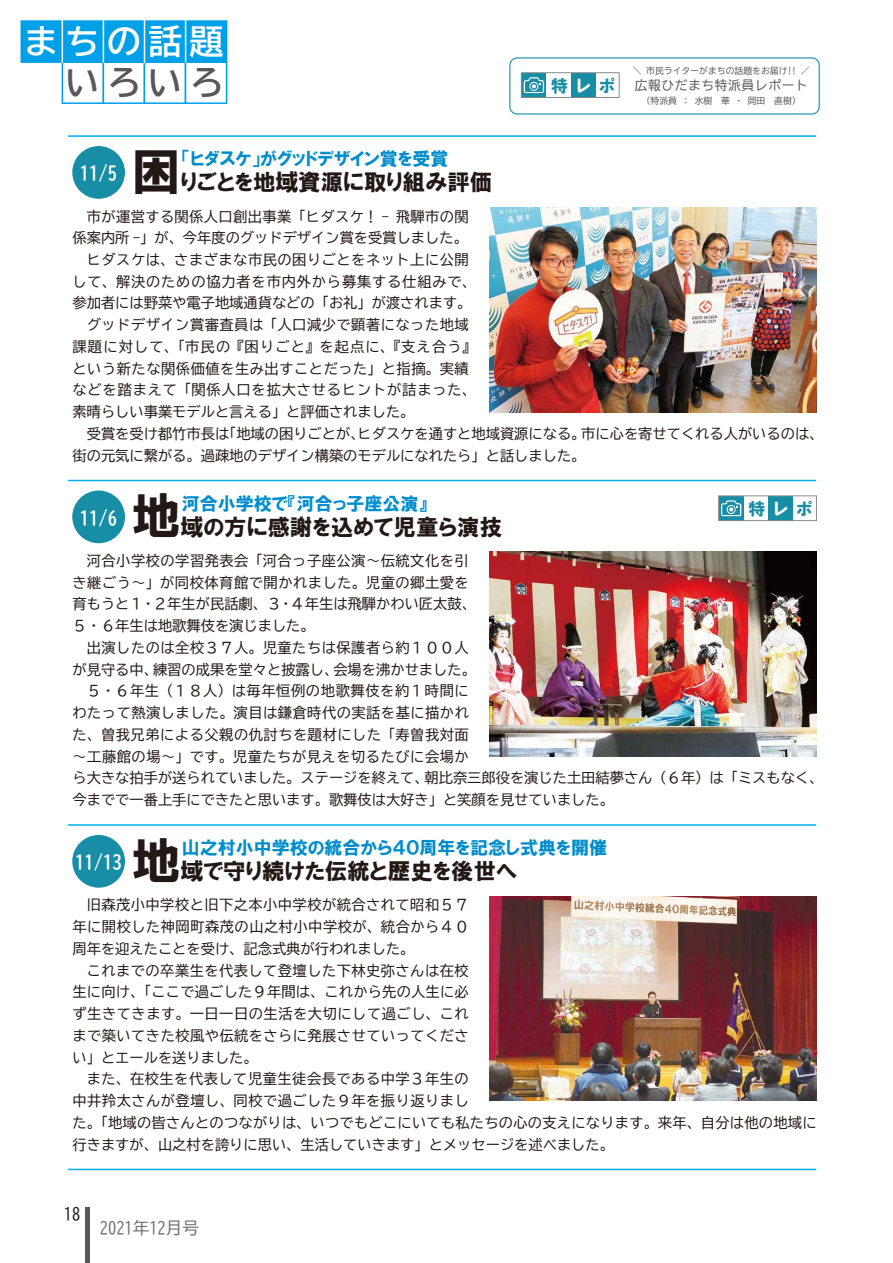
<style>
.page{position:relative;width:893px;height:1263px;background:#fff}
.page>*{position:absolute;margin:0;border:0;box-sizing:border-box;transform-origin:0 0}
.t1{font:33.75px "BIZ UD Gothic Bold";letter-spacing:.23em;color:#fff}
.t2{font:33.75px "BIZ UD Gothic Bold";color:#595757}
.t3{font:22.5px "HGP Soei Kakugothic UB";color:#221815}
.t4{font:18.6px "BIZ UD Gothic Bold";color:#fff}
.t5{font:18px "HGP Soei Kakugothic UB";color:#008dcb}
.t6{font:17.25px "HGP Soei Kakugothic UB";letter-spacing:.5em;color:#178ea5}
.t7{font:16.5px "BIZ UD Gothic";color:#727171}
.t8{font:16.5px "BIZ UD Gothic";color:#221815}
.t9{font:14.25px/21.8px "BIZ UD Gothic";letter-spacing:.03em;color:#221815}
.t10{font:12.75px "BIZ UD Gothic";letter-spacing:.045em;color:#595757}
.t11{font:8.85px "BIZ UD Gothic";color:#595757}
.s1{color:#fff}
.s2{font-size:49.5px}
</style>
<div class="page">
<hr style="left:85px;top:1208px;width:4px;height:55px;background:#595757">
<div style="left:509px;top:57px;width:311px;height:58px;border:1px solid #178ea5;border-radius:7px"></div>
<div style="left:571px;top:73px;width:25px;height:24px;background:#178ea5"></div>
<svg style="left:523px;top:74px;width:23px;height:22px"></svg>
<svg style="left:524px;top:75px;width:20px;height:20px"></svg>
<div style="left:521px;top:72px;width:98px;height:26px;border:1px solid #898989"></div>
<div style="left:62px;top:61px;width:42px;height:43px;background:#fff;border:2px solid #00a0e9"></div>
<div style="left:103px;top:61px;width:42px;height:43px;background:#fff;border:2px solid #00a0e9"></div>
<div style="left:144px;top:61px;width:42px;height:43px;background:#fff;border:2px solid #00a0e9"></div>
<div style="left:185px;top:61px;width:42px;height:43px;background:#fff;border:2px solid #00a0e9"></div>
<div style="left:185px;top:20px;width:42px;height:43px;background:#00a0e9;border:2px solid #00a0e9"></div>
<div style="left:144px;top:20px;width:42px;height:43px;background:#00a0e9;border:2px solid #00a0e9"></div>
<div style="left:103px;top:20px;width:42px;height:43px;background:#00a0e9;border:2px solid #00a0e9"></div>
<div style="left:62px;top:20px;width:42px;height:43px;background:#00a0e9;border:2px solid #00a0e9"></div>
<div style="left:21px;top:20px;width:42px;height:43px;background:#00a0e9;border:2px solid #00a0e9"></div>
<hr style="left:62px;top:19px;width:1px;height:44px;background:#fff">
<hr style="left:103px;top:19px;width:1px;height:44px;background:#fff">
<hr style="left:144px;top:19px;width:1px;height:44px;background:#fff">
<hr style="left:185px;top:19px;width:1px;height:44px;background:#fff">
<hr style="left:68px;top:1169px;width:748px;height:1px;background:#00afec">
<hr style="left:68px;top:480px;width:748px;height:1px;background:#00afec">
<hr style="left:68px;top:824px;width:748px;height:2px;background:#00afec">
<hr style="left:68px;top:135px;width:748px;height:2px;background:#00afec">
<div style="left:768px;top:496px;width:25px;height:25px;background:#178ea5"></div>
<div style="left:719px;top:496px;width:25px;height:25px;background:#178ea5"></div>
<svg style="left:721px;top:500px;width:20px;height:17px"></svg>
<div style="left:718px;top:495px;width:99px;height:26px;border:1px solid #898989"></div>
<div style="left:72px;top:490px;width:53px;height:53px;background:#178ea5;border-radius:50%"></div>
<div style="left:72px;top:835px;width:53px;height:53px;background:#178ea5;border-radius:50%"></div>
<img style="left:489px;top:552px;width:327px;height:204px">
<img style="left:489px;top:896px;width:327px;height:205px">
<div style="left:72px;top:146px;width:53px;height:53px;background:#178ea5;border-radius:50%"></div>
<img style="left:489px;top:207px;width:327px;height:205px">
<h1 class="t1" style="left:24px;top:25px;width:201px">まちの話題</h1>
<h1 class="t2" style="left:66px;top:66px;width:160px">いろいろ</h1>
<p class="t6" style="left:551px;top:77px;width:66px">特<span class="s1">レ</span>ポ</p>
<h3 class="t4" style="left:80px;top:164px;width:39px">11/5</h3>
<h2 class="t3" style="left:131px;top:171px;width:363px"><span class="s2">困</span>りごとを地域資源に取り組み評価</h2>
<p class="t5" style="left:182px;top:150px;width:268px">「ヒダスケ」がグッドデザイン賞を受賞</p>
<p class="t11" style="left:633px;top:66px;width:178px">＼ 市民ライターがまちの話題をお届け!! ／</p>
<p class="t10" style="left:635px;top:79px;width:174px">広報ひだまち特派員レポート</p>
<p class="t11" style="left:642px;top:96px;width:160px">（特派員 ： 水樹 華 ・ 岡田 直樹）</p>
<p class="t9" style="left:73px;top:205px;width:753px">　市が運営する関係人口創出事業「ヒダスケ！ - 飛騨市の関<br>係案内所 -」が、今年度のグッドデザイン賞を受賞しました。<br>　ヒダスケは、さまざまな市民の困りごとをネット上に公開<br>して、解決のための協力者を市内外から募集する仕組みで、<br>参加者には野菜や電子地域通貨などの「お礼」が渡されます。<br>　グッドデザイン賞審査員は「人口減少で顕著になった地域<br>課題に対して、「市民の『困りごと』を起点に、『支え合う』<br>という新たな関係価値を生み出すことだった」と指摘。実績<br>などを踏まえて「関係人口を拡大させるヒントが詰まった、<br>素晴らしい事業モデルと言える」と評価されました。<br>　受賞を受け都竹市長は「地域の困りごとが、ヒダスケを通すと地域資源になる。市に心を寄せてくれる人がいるのは、街の元気に繋がる。過疎地のデザイン構築のモデルになれたら」と話しました。</p>
<h2 class="t3" style="left:131px;top:515px;width:372px"><span class="s2">地</span>域の方に感謝を込めて児童ら演技</h2>
<p class="t5" style="left:182px;top:494px;width:247px">河合小学校で『河合っ子座公演』</p>
<p class="t6" style="left:748px;top:500px;width:66px">特<span class="s1">レ</span>ポ</p>
<p class="t9" style="left:73px;top:550px;width:753px">　河合小学校の学習発表会「河合っ子座公演～伝統文化を引<br>き継ごう～」が同校体育館で開かれました。児童の郷土愛を<br>育もうと１・２年生が民話劇、３・４年生は飛騨かわい匠太鼓、<br>５・６年生は地歌舞伎を演じました。<br>　出演したのは全校３７人。児童たちは保護者ら約１００人<br>が見守る中、練習の成果を堂々と披露し、会場を沸かせました。<br>　５・６年生（１８人）は毎年恒例の地歌舞伎を約１時間に<br>わたって熱演しました。演目は鎌倉時代の実話を基に描かれ<br>た、曽我兄弟による父親の仇討ちを題材にした「寿曽我対面<br>～工藤館の場～」です。児童たちが見えを切るたびに会場か<br>ら大きな拍手が送られていました。ステージを終えて、朝比奈三郎役を演じた土田結夢さん（６年）は「ミスもなく、今までで一番上手にできたと思います。歌舞伎は大好き」と笑顔を見せていました。</p>
<h3 class="t4" style="left:80px;top:508px;width:39px">11/6</h3>
<h3 class="t4" style="left:75px;top:852px;width:48px">11/13</h3>
<h2 class="t3" style="left:131px;top:860px;width:387px"><span class="s2">地</span>域で守り続けた伝統と歴史を後世へ</h2>
<p class="t5" style="left:182px;top:839px;width:427px">山之村小中学校の統合から４０周年を記念し式典を開催</p>
<p class="t9" style="left:73px;top:894px;width:746px">　旧森茂小中学校と旧下之本小中学校が統合されて昭和５７<br>年に開校した神岡町森茂の山之村小中学校が、統合から４０<br>周年を迎えたことを受け、記念式典が行われました。<br>　これまでの卒業生を代表して登壇した下林史弥さんは在校<br>生に向け、「ここで過ごした９年間は、これから先の人生に必<br>ず生きてきます。一日一日の生活を大切にして過ごし、これ<br>まで築いてきた校風や伝統をさらに発展させていってくださ<br>い」とエールを送りました。<br>　また、在校生を代表して児童生徒会長である中学３年生の<br>中井羚太さんが登壇し、同校で過ごした９年を振り返りまし<br>た。「地域の皆さんとのつながりは、いつでもどこにいても私たちの心の支えになります。来年、自分は他の地域に行きますが、山之村を誇りに思い、生活していきます」とメッセージを述べました。</p>
<p class="t8" style="left:64px;top:1206px;width:18px">18</p>
<p class="t7" style="left:100px;top:1219px;width:100px">2021年12月号</p>
</div>
